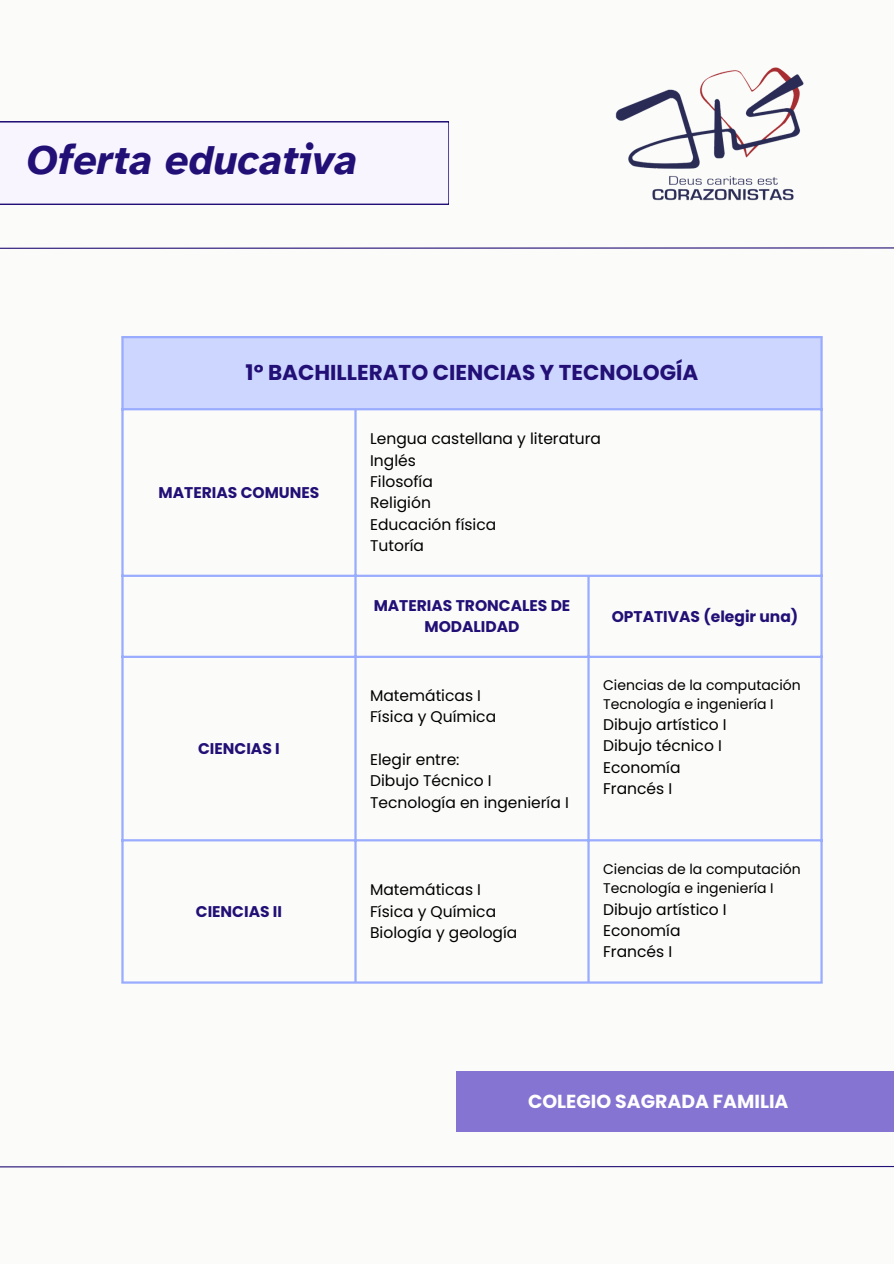
<style>
.page{position:relative;width:894px;height:1264px;background:#fff}
.page>*{position:absolute;margin:0;border:0;box-sizing:border-box;transform-origin:0 0}
.t1{font:italic 700 41.4px "Atkinson Hyperlegible";color:#231076}
.t2{font:700 21.45px "Poppins";color:#231076}
.t3{font:700 18.9px "Poppins";color:#fff}
.t4{font:15.45px "Poppins";color:#000}
.t5{font:700 15.45px/21.3px "Poppins";color:#231076;text-align:center}
.t6{font:13.95px "Poppins";color:#000}
</style>
<div class="page">
<div style="left:0;top:0;width:893px;height:1263px;background:#fbfbf9"></div>
<div style="left:456px;top:1070px;width:437px;height:61px;background:#8574d1"></div>
<svg style="left:0;top:121px;width:449px;height:84px"></svg>
<hr style="left:0;top:247px;width:893px;height:2px;background:#231076">
<hr style="left:0;top:1165px;width:893px;height:2px;background:#231076">
<img style="left:615px;top:67px;width:189px;height:134px">
<div style="left:122px;top:337px;width:699px;height:72px;background:#cdd6ff"></div>
<hr style="left:121px;top:338px;width:3px;height:643px;background:#99acff">
<hr style="left:354px;top:410px;width:2px;height:571px;background:#99acff">
<hr style="left:587px;top:577px;width:2px;height:404px;background:#99acff">
<hr style="left:820px;top:338px;width:2px;height:643px;background:#99acff">
<hr style="left:121px;top:336px;width:701px;height:2px;background:#99acff">
<hr style="left:121px;top:408px;width:701px;height:2px;background:#99acff">
<hr style="left:121px;top:574px;width:701px;height:3px;background:#99acff">
<hr style="left:121px;top:655px;width:701px;height:3px;background:#99acff">
<hr style="left:121px;top:839px;width:701px;height:2px;background:#99acff">
<hr style="left:121px;top:981px;width:701px;height:2px;background:#99acff">
<p class="t1" style="left:27px;top:135px;width:332px">Oferta educativa</p>
<p class="t2" style="left:245px;top:357px;width:454px">1º BACHILLERATO CIENCIAS Y TECNOLOGÍA</p>
<p class="t5" style="left:158px;top:482px;width:162px">MATERIAS COMUNES</p>
<p class="t5" style="left:198px;top:737px;width:83px">CIENCIAS I</p>
<p class="t5" style="left:196px;top:900px;width:88px">CIENCIAS II</p>
<p class="t4" style="left:370px;top:428px;width:232px">Lengua castellana y literatura</p>
<p class="t4" style="left:370px;top:449px;width:47px">Inglés</p>
<p class="t4" style="left:370px;top:470px;width:64px">Filosofía</p>
<p class="t4" style="left:370px;top:492px;width:62px">Religión</p>
<p class="t4" style="left:370px;top:513px;width:128px">Educación física</p>
<p class="t4" style="left:370px;top:535px;width:55px">Tutoría</p>
<p class="t5" style="left:373px;top:594px;width:198px">MATERIAS TRONCALES DE<br>MODALIDAD</p>
<p class="t5" style="left:611px;top:606px;width:188px">OPTATIVAS (elegir una)</p>
<p class="t4" style="left:370px;top:684px;width:112px">Matemáticas I</p>
<p class="t4" style="left:370px;top:706px;width:127px">Física y Química</p>
<p class="t4" style="left:370px;top:748px;width:91px">Elegir entre:</p>
<p class="t4" style="left:370px;top:770px;width:123px">Dibujo Técnico I</p>
<p class="t4" style="left:370px;top:791px;width:200px">Tecnología en ingeniería I</p>
<p class="t4" style="left:370px;top:879px;width:112px">Matemáticas I</p>
<p class="t4" style="left:370px;top:900px;width:127px">Física y Química</p>
<p class="t4" style="left:370px;top:922px;width:149px">Biología y geología</p>
<p class="t6" style="left:603px;top:675px;width:199px">Ciencias de la computación</p>
<p class="t6" style="left:603px;top:694px;width:172px">Tecnología e ingeniería I</p>
<p class="t4" style="left:603px;top:714px;width:125px">Dibujo artístico I</p>
<p class="t4" style="left:603px;top:735px;width:120px">Dibujo técnico I</p>
<p class="t4" style="left:603px;top:756px;width:79px">Economía</p>
<p class="t4" style="left:603px;top:778px;width:70px">Francés I</p>
<p class="t6" style="left:603px;top:859px;width:199px">Ciencias de la computación</p>
<p class="t6" style="left:603px;top:878px;width:172px">Tecnología e ingeniería I</p>
<p class="t4" style="left:603px;top:898px;width:125px">Dibujo artístico I</p>
<p class="t4" style="left:603px;top:919px;width:79px">Economía</p>
<p class="t4" style="left:603px;top:941px;width:70px">Francés I</p>
<p class="t3" style="left:528px;top:1087px;width:262px">COLEGIO SAGRADA FAMILIA</p>
</div>
